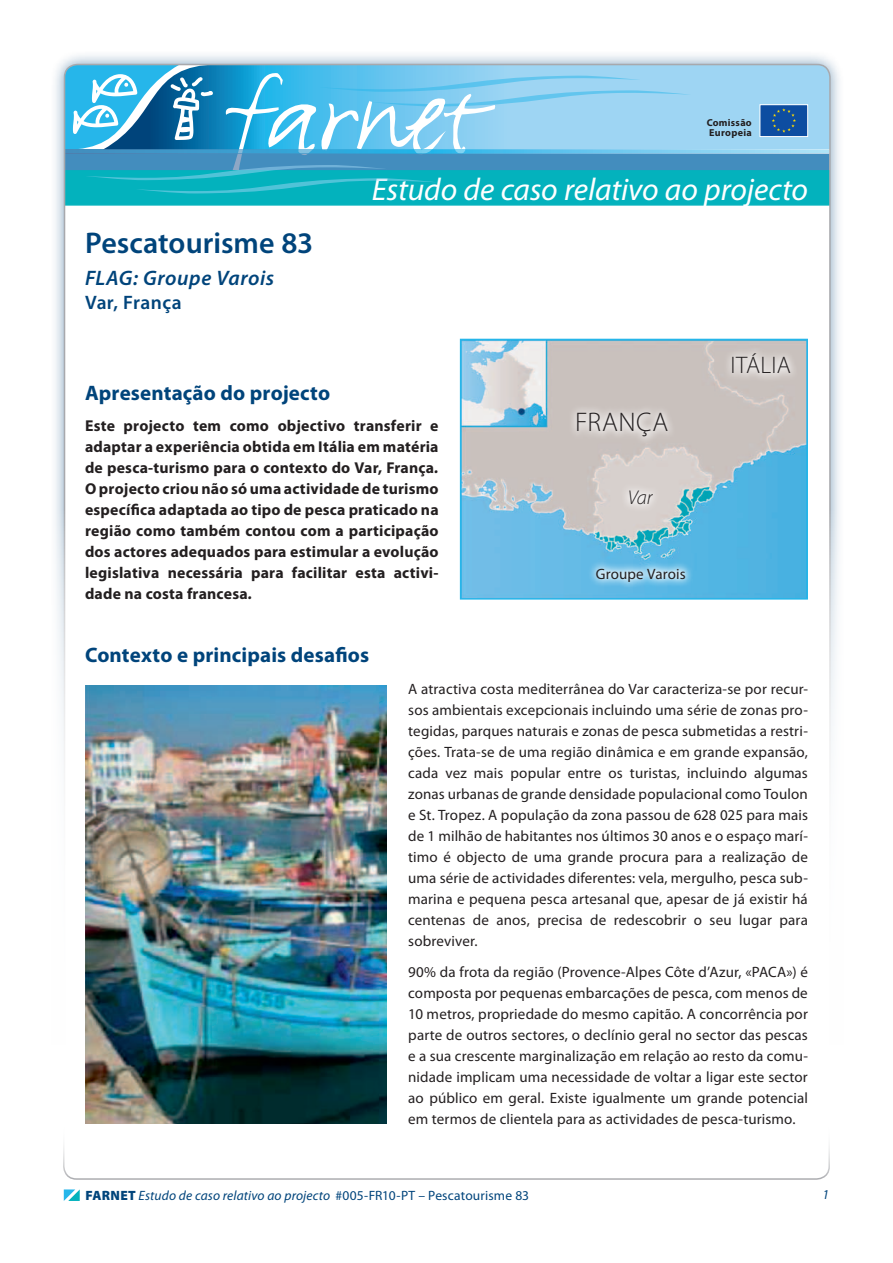
<style>
.page{position:relative;width:893px;height:1263px;background:#fff}
.page>*{position:absolute;margin:0;border:0;box-sizing:border-box;transform-origin:0 0}
.t1{font:italic 31.5px "Myriad Pro";letter-spacing:-.005em;color:#fff}
.t2{font:600 30px "Myriad Pro";color:#00447b}
.t3{font:300 27px "Myriad Pro";letter-spacing:.02em;color:#231f20}
.t4{font:300 24px "Myriad Pro";letter-spacing:.015em;color:#231f20}
.t5{font:700 21px "Myriad Pro";letter-spacing:.005em;color:#00447b}
.t6{font:italic 600 21px "Myriad Pro";letter-spacing:.025em;color:#00447b}
.t7{font:italic 300 19.95px "Myriad Pro";color:#231f20}
.t8{font:600 19.5px "Myriad Pro";letter-spacing:.02em;color:#00447b}
.t9{font:700 15.75px/21px "Myriad Pro";letter-spacing:.01em;color:#231f20;text-align:justify}
.t10{font:15px/21px "Myriad Pro";letter-spacing:.01em;color:#231f20;text-align:justify}
.t11{font:italic 13.5px "Myriad Pro";letter-spacing:.01em;color:#00447b}
.t12{font:700 10.05px/10.1px "Myriad Pro";letter-spacing:.025em;color:#231f20}
.s1{font-style:italic}
.s2{font-weight:900;font-style:normal}
.s3{font-style:normal}
</style>
<div class="page">
<div style="left:49px;top:49px;width:796px;height:1166px;background:#00447b;opacity:.5"></div>
<div style="left:65px;top:65px;width:765px;height:1135px;background:#fff;border-radius:13px"></div>
<div style="left:691px;top:65px;width:139px;height:85px;background:#9ed5f3"></div>
<div style="left:65px;top:154px;width:765px;height:17px;background:#438dbe"></div>
<svg style="left:691px;top:150px;width:137px;height:4px"></svg>
<div style="left:65px;top:170px;width:765px;height:36px;background:#03b2bd;border:2px solid #03b2bd"></div>
<div style="left:0;top:510px;width:893px;height:753px;background:#fff"></div>
<svg style="left:65px;top:65px;width:626px;height:132px"></svg>
<svg style="left:63px;top:1146px;width:767px;height:34px"></svg>
<svg style="left:64px;top:1189px;width:16px;height:12px"></svg>
<div style="left:760px;top:105px;width:48px;height:32px;background:#0d4da1"></div>
<svg style="left:772px;top:108px;width:24px;height:25px"></svg>
<div style="left:760px;top:104px;width:48px;height:33px;border:1px solid #fff"></div>
<img style="left:85px;top:686px;width:302px;height:438px">
<img style="left:463px;top:342px;width:342px;height:255px">
<div style="left:460px;top:339px;width:348px;height:261px;border:2px solid #26b6ea"></div>
<svg style="left:587px;top:560px;width:107px;height:31px;background:#80c7ea"></svg>
<svg style="left:568px;top:404px;width:108px;height:42px;background:#d3cdca"></svg>
<svg style="left:723px;top:345px;width:76px;height:38px;background:#d3ccc9"></svg>
<svg style="left:620px;top:482px;width:42px;height:30px"></svg>
<p class="t12" style="left:707px;top:117px;width:47px">Comissão<br>Europeia</p>
<h2 class="t2" style="left:85px;top:223px;width:230px">Pescatourisme 83</h2>
<h3 class="t6" style="left:85px;top:265px;width:191px">FLAG: Groupe Varois</h3>
<h3 class="t8" style="left:85px;top:290px;width:98px">Var, França</h3>
<h1 class="t1" style="left:372px;top:170px;width:438px">Estudo de caso relativo ao projecto</h1>
<h3 class="t4" style="left:730px;top:351px;width:62px">ITÁLIA</h3>
<h3 class="t5" style="left:85px;top:379px;width:247px">Apresentação do projecto</h3>
<p class="t9" style="left:85px;top:415px;width:355px">Este projecto tem como objectivo transferir e adaptar a experiência obtida em Itália em matéria de pesca-turismo para o contexto do Var, França<span class="s1">.<br></span>O projecto criou não só uma actividade de turismo específica adaptada ao tipo de pesca praticado na região como também contou com a participação dos actores adequados para estimular a evolução legislativa necessária para facilitar esta activi&shy;dade na costa francesa<span class="s1">.</span></p>
<h3 class="t5" style="left:85px;top:641px;width:286px">Contexto e principais desafios</h3>
<h3 class="t3" style="left:575px;top:406px;width:95px">FRANÇA</h3>
<h3 class="t7" style="left:628px;top:485px;width:26px">Var</h3>
<p class="t10" style="left:596px;top:563px;width:91px">Groupe Varois</p>
<p class="t10" style="left:408px;top:678px;width:401px">A atractiva costa mediterrânea do Var caracteriza-se por recur&shy;sos ambientais excepcionais incluindo uma série de zonas pro&shy;tegidas, parques naturais e zonas de pesca submetidas a restri&shy;ções. Trata-se de uma região dinâmica e em grande expansão, cada vez mais popular entre os turistas, incluindo algumas zonas urbanas de grande densidade populacional como Toulon e St. Tropez. A população da zona passou de 628 025 para mais de 1 milhão de habitantes nos últimos 30 anos e o espaço marí&shy;timo é objecto de uma grande procura para a realização de uma série de actividades diferentes: vela, mergulho, pesca sub&shy;marina e pequena pesca artesanal que, apesar de já existir há centenas de anos, precisa de redescobrir o seu lugar para sobreviver.</p>
<p class="t10" style="left:408px;top:961px;width:401px">90% da frota da região (Provence-Alpes Côte d’Azur, «PACA») é composta por pequenas embarcações de pesca, com menos de 10 metros, propriedade do mesmo capitão. A concorrência por parte de outros sectores, o declínio geral no sector das pescas e a sua crescente marginalização em relação ao resto da comu&shy;nidade implicam uma necessidade de voltar a ligar este sector ao público em geral. Existe igualmente um grande potencial em termos de clientela para as actividades de pesca-turismo.</p>
<p class="t11" style="left:85px;top:1187px;width:445px"><span class="s2">FARNET</span> Estudo de caso relativo ao projecto <span class="s3">#005-FR10-PT – Pescatourisme 83</span></p>
<p class="t11" style="left:822px;top:1186px;width:8px">1</p>
</div>
